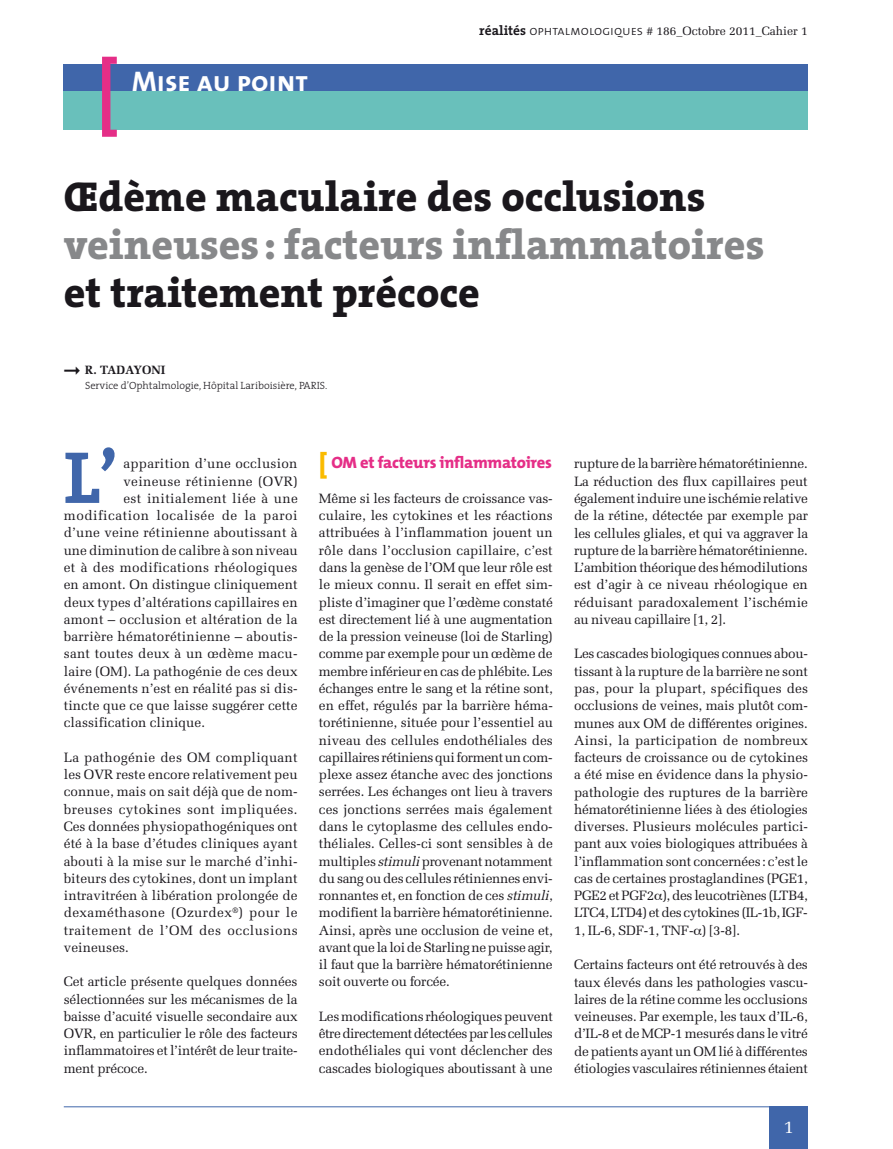
<style>
.page{position:relative;width:893px;height:1149px;background:#fff}
.page>*{position:absolute;margin:0;border:0;box-sizing:border-box;transform-origin:0 0}
.t1{font:74.25px "The Serif Bold Caps";color:#4066aa}
.t2{font:800 42px "The Serif";color:#1a171c}
.t3{font:800 42px "The Serif";color:#87888a}
.t4{font:28.5px "The Sans Bold Caps";color:#fff}
.t5{font:18px "Melior";color:#fff}
.t6{font:800 16.5px "The Mix";letter-spacing:-.015em;color:#e52e87}
.t7{font:13.5px/17.2px "Melior";letter-spacing:.005em;color:#1a171c;text-align:justify}
.t8{font:13.5px "Melior";letter-spacing:.025em;color:#1a171c}
.t9{font:13.5px "Melior";letter-spacing:.04em;color:#1a171c}
.t10{font:12px "Melior";color:#1a171c}
.t11{font:700 12px "Melior";color:#1a171c}
.t12{font:300 10.5px "The Serif";color:#1a171c}
.s1{font-family:"The Serif";font-weight:700;font-size:13.5px}
.s2{font-family:"The Sans Light Caps";font-size:13.5px}
.s3{font-size:27px;color:#fabb00}
.s4{font-style:italic}
</style>
<div class="page">
<div style="left:64px;top:64px;width:744px;height:27px;background:#4066aa"></div>
<div style="left:64px;top:91px;width:744px;height:39px;background:#69c0bb"></div>
<svg style="left:102px;top:57px;width:15px;height:80px"></svg>
<div style="left:770px;top:1106px;width:38px;height:42px;background:#4066aa"></div>
<hr style="left:64px;top:1106px;width:744px;height:1px;background:#4066aa">
<h3 class="t4" style="left:132px;top:58px;width:178px">Mise au point</h3>
<p class="t10" style="left:479px;top:24px;width:330px"><span class="s1">réalités</span> <span class="s2">ophtalmologiques</span> # 186_Octobre 2011_Cahier 1</p>
<h2 class="t2" style="left:64px;top:161px;width:643px">Œdème maculaire des occlusions</h2>
<h2 class="t3" style="left:64px;top:209px;width:702px">veineuses : facteurs inflammatoires</h2>
<h2 class="t2" style="left:64px;top:257px;width:418px">et traitement précoce</h2>
<p class="t11" style="left:64px;top:362px;width:103px">➞ R. TADAYONI</p>
<p class="t12" style="left:85px;top:376px;width:244px">Service d’Ophtalmologie, Hôpital Lariboisière, PARIS.</p>
<h1 class="t1" style="left:64px;top:415px;width:56px">L’</h1>
<p class="t7" style="left:123px;top:455px;width:176px">apparition d’une occlusion</p>
<p class="t8" style="left:123px;top:473px;width:176px">veineuse rétinienne (OVR)</p>
<p class="t8" style="left:123px;top:490px;width:176px">est initialement liée à une</p>
<p class="t9" style="left:64px;top:507px;width:235px">modification localisée de la paroi</p>
<p class="t7" style="left:64px;top:524px;width:235px">d’une veine rétinienne aboutissant à</p>
<p class="t7" style="left:64px;top:541px;width:235px">une diminution de calibre à son niveau</p>
<p class="t8" style="left:64px;top:559px;width:235px">et à des modifications rhéologiques</p>
<p class="t7" style="left:64px;top:576px;width:235px">en amont. On distingue cliniquement</p>
<p class="t7" style="left:64px;top:593px;width:235px">deux types d’altérations capillaires en</p>
<p class="t7" style="left:64px;top:610px;width:235px">amont – occlusion et altération de la</p>
<p class="t7" style="left:64px;top:627px;width:235px">barrière hématorétinienne – aboutis-</p>
<p class="t7" style="left:64px;top:645px;width:235px">sant toutes deux à un œdème macu-</p>
<p class="t7" style="left:64px;top:662px;width:235px">laire (OM). La pathogénie de ces deux</p>
<p class="t7" style="left:64px;top:679px;width:235px">événements n’est en réalité pas si dis-</p>
<p class="t7" style="left:64px;top:696px;width:235px">tincte que ce que laisse suggérer cette</p>
<p class="t7" style="left:64px;top:714px;width:143px">classification clinique.</p>
<p class="t7" style="left:64px;top:748px;width:235px">La pathogénie des OM compliquant les OVR reste encore relativement peu connue, mais on sait déjà que de nom&shy;breuses cytokines sont impliquées.<br>Ces données physiopathogéniques ont été à la base d’études cliniques ayant abouti à la mise sur le marché d’inhi&shy;biteurs des cytokines, dont un implant intravitréen à libération prolongée de dexaméthasone (Ozurdex<sup>®</sup>) pour le traitement de l’OM des occlusions veineuses.</p>
<p class="t7" style="left:64px;top:972px;width:235px">Cet article présente quelques données sélectionnées sur les mécanismes de la baisse d’acuité visuelle secondaire aux OVR, en particulier le rôle des facteurs inflammatoires et l’intérêt de leur traite&shy;ment précoce.</p>
<p class="t6" style="left:319px;top:449px;width:234px"><span class="s3">[</span> OM et facteurs inflammatoires</p>
<p class="t7" style="left:319px;top:489px;width:236px">Même si les facteurs de croissance vas&shy;culaire, les cytokines et les réactions attribuées à l’inflammation jouent un rôle dans l’occlusion capillaire, c’est dans la genèse de l’OM que leur rôle est le mieux connu. Il serait en effet sim&shy;pliste d’imaginer que l’œdème constaté est directement lié à une augmentation de la pression veineuse (loi de Starling) comme par exemple pour un œdème de membre inférieur en cas de phlébite. Les échanges entre le sang et la rétine sont, en effet, régulés par la barrière héma&shy;torétinienne, située pour l’essentiel au niveau des cellules endothéliales des capillaires rétiniens qui forment un com&shy;plexe assez étanche avec des jonctions serrées. Les échanges ont lieu à travers ces jonctions serrées mais également dans le cytoplasme des cellules endo&shy;théliales. Celles-ci sont sensibles à de multiples <span class="s4">stimuli</span> provenant notamment du sang ou des cellules rétiniennes envi&shy;ronnantes et, en fonction de ces <span class="s4">stimuli</span>, modifient la barrière hématorétinienne.<br>Ainsi, après une occlusion de veine et, avant que la loi de Starling ne puisse agir, il faut que la barrière hématorétinienne soit ouverte ou forcée.</p>
<p class="t7" style="left:319px;top:1007px;width:236px">Les modifications rhéologiques peuvent être directement détectées par les cellules endothéliales qui vont déclencher des cascades biologiques aboutissant à une</p>
<p class="t7" style="left:574px;top:455px;width:236px">rupture de la barrière hématorétinienne.<br>La réduction des flux capillaires peut également induire une ischémie relative de la rétine, détectée par exemple par les cellules gliales, et qui va aggraver la rupture de la barrière hématorétinienne.<br>L’ambition théorique des hémodilutions est d’agir à ce niveau rhéologique en réduisant paradoxalement l’ischémie au niveau capillaire [1, 2].</p>
<p class="t7" style="left:574px;top:645px;width:236px">Les cascades biologiques connues abou&shy;tissant à la rupture de la barrière ne sont pas, pour la plupart, spécifiques des occlusions de veines, mais plutôt com&shy;munes aux OM de différentes origines.<br>Ainsi, la participation de nombreux facteurs de croissance ou de cytokines a été mise en évidence dans la physio&shy;pathologie des ruptures de la barrière hématorétinienne liées à des étiologies diverses. Plusieurs molécules partici&shy;pant aux voies biologiques attribuées à l’inflammation sont concernées: c’est le cas de certaines prostaglandines (PGE1, PGE2 et PGF2 ), des leucotriènes (LTB4, LTC4, LTD4) et des cytokines (IL-1b, IGF-1, IL-6, SDF-1, TNF- ) [3-8].</p>
<p class="t7" style="left:574px;top:955px;width:235px">Certains facteurs ont été retrouvés à des taux élevés dans les pathologies vascu&shy;laires de la rétine comme les occlusions veineuses. Par exemple, les taux d’IL-6, d’IL-8 et de MCP-1 mesurés dans le vitré de patients ayant un OM lié à différentes étiologies vasculaires rétiniennes étaient</p>
<h3 class="t5" style="left:784px;top:1115px;width:12px">1</h3>
</div>
